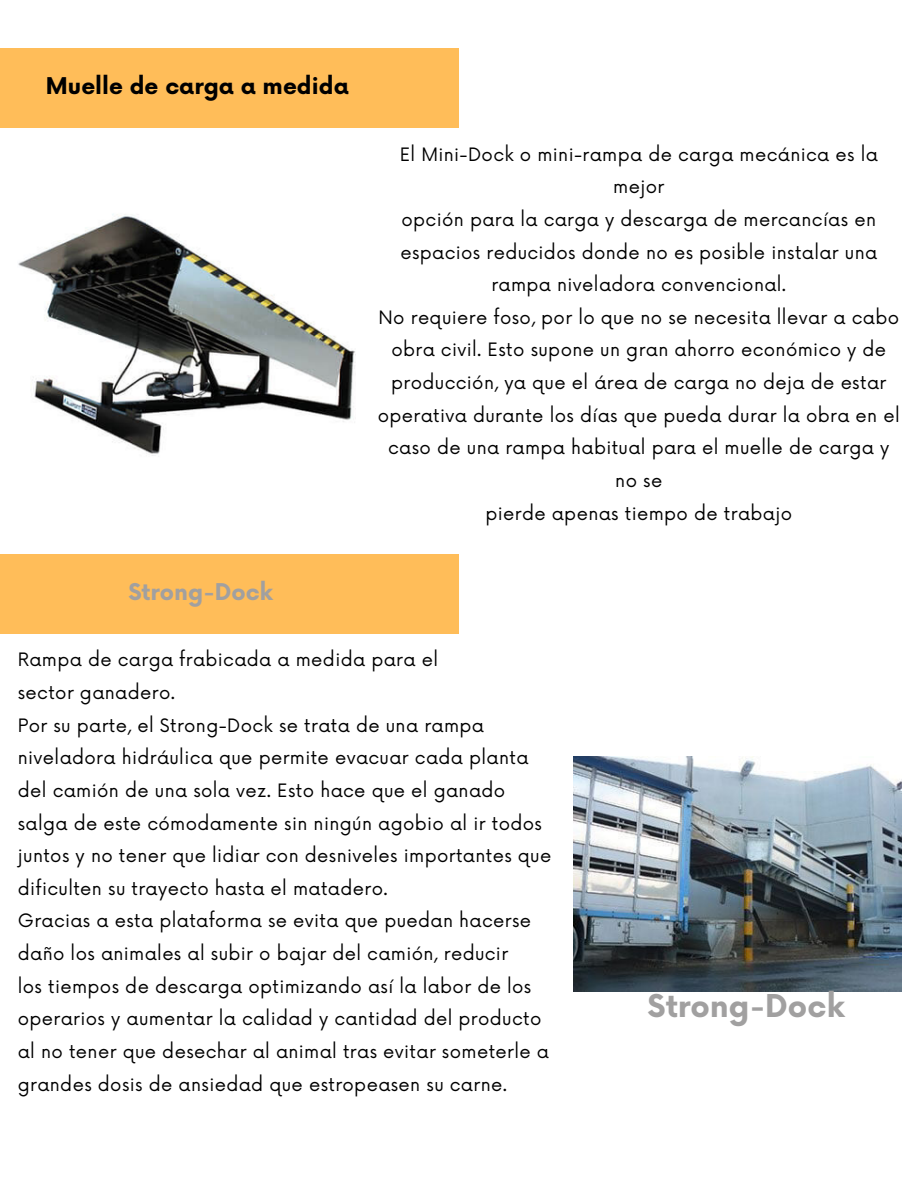
<style>
.page{position:relative;width:918px;height:1188px;background:#fff}
.page>*{position:absolute;margin:0;border:0;box-sizing:border-box;transform-origin:0 0}
.t1{font:700 30.6px "Now";color:#a1a0a0}
.t2{font:700 22.5px "Now";color:#000}
.t3{font:700 22.5px "Now";color:#a1a0a0}
.t4{font:18px/32.7px "Now";letter-spacing:.02em;color:#000;text-align:center}
</style>
<div class="page">
<img style="left:18px;top:214px;width:337px;height:242px">
<img style="left:573px;top:756px;width:329px;height:235px">
<div style="left:0;top:48px;width:459px;height:79px;background:#ffbd59"></div>
<div style="left:0;top:554px;width:459px;height:80px;background:#ffbd59"></div>
<p class="t2" style="left:46px;top:74px;width:304px">Muelle de carga a medida</p>
<h1 class="t3" style="left:128px;top:580px;width:146px">Strong-Dock</h1>
<p class="t4" style="left:400px;top:139px;width:480px">El Mini-Dock o mini-rampa de carga mecánica es la mejor</p>
<p class="t4" style="left:402px;top:204px;width:476px">opción para la carga y descarga de mercancías en</p>
<p class="t4" style="left:400px;top:237px;width:478px">espacios reducidos donde no es posible instalar una</p>
<p class="t4" style="left:491px;top:269px;width:296px">rampa niveladora convencional.</p>
<p class="t4" style="left:379px;top:302px;width:522px">No requiere foso, por lo que no se necesita llevar a cabo</p>
<p class="t4" style="left:391px;top:335px;width:496px">obra civil. Esto supone un gran ahorro económico y de</p>
<p class="t4" style="left:391px;top:367px;width:497px">producción, ya que el área de carga no deja de estar</p>
<p class="t4" style="left:378px;top:400px;width:524px">operativa durante los días que pueda durar la obra en el</p>
<p class="t4" style="left:388px;top:432px;width:503px">caso de una rampa habitual para el muelle de carga y no se</p>
<p class="t4" style="left:485px;top:498px;width:308px">pierde apenas tiempo de trabajo</p>
<p class="t4" style="left:18px;top:645px;width:422px">Rampa de carga frabicada a medida para el</p>
<p class="t4" style="left:18px;top:677px;width:159px">sector ganadero.</p>
<p class="t4" style="left:18px;top:710px;width:468px">Por su parte, el Strong-Dock se trata de una rampa</p>
<p class="t4" style="left:18px;top:742px;width:512px">niveladora hidráulica que permite evacuar cada planta</p>
<p class="t4" style="left:18px;top:775px;width:489px">del camión de una sola vez. Esto hace que el ganado</p>
<p class="t4" style="left:18px;top:808px;width:526px">salga de este cómodamente sin ningún agobio al ir todos</p>
<p class="t4" style="left:18px;top:840px;width:535px">juntos y no tener que lidiar con desniveles importantes que</p>
<p class="t4" style="left:18px;top:873px;width:371px">dificulten su trayecto hasta el matadero.</p>
<p class="t4" style="left:18px;top:906px;width:515px">Gracias a esta plataforma se evita que puedan hacerse</p>
<p class="t4" style="left:18px;top:938px;width:492px">daño los animales al subir o bajar del camión, reducir</p>
<h2 class="t4" style="left:18px;top:971px;width:515px">los tiempos de descarga optimizando así la labor de los</h2>
<p class="t4" style="left:18px;top:1003px;width:525px">operarios y aumentar la calidad y cantidad del producto</p>
<p class="t4" style="left:18px;top:1036px;width:533px">al no tener que desechar al animal tras evitar someterle a</p>
<p class="t4" style="left:18px;top:1069px;width:491px">grandes dosis de ansiedad que estropeasen su carne.</p>
<p class="t1" style="left:648px;top:990px;width:199px">Strong-Dock</p>
</div>
